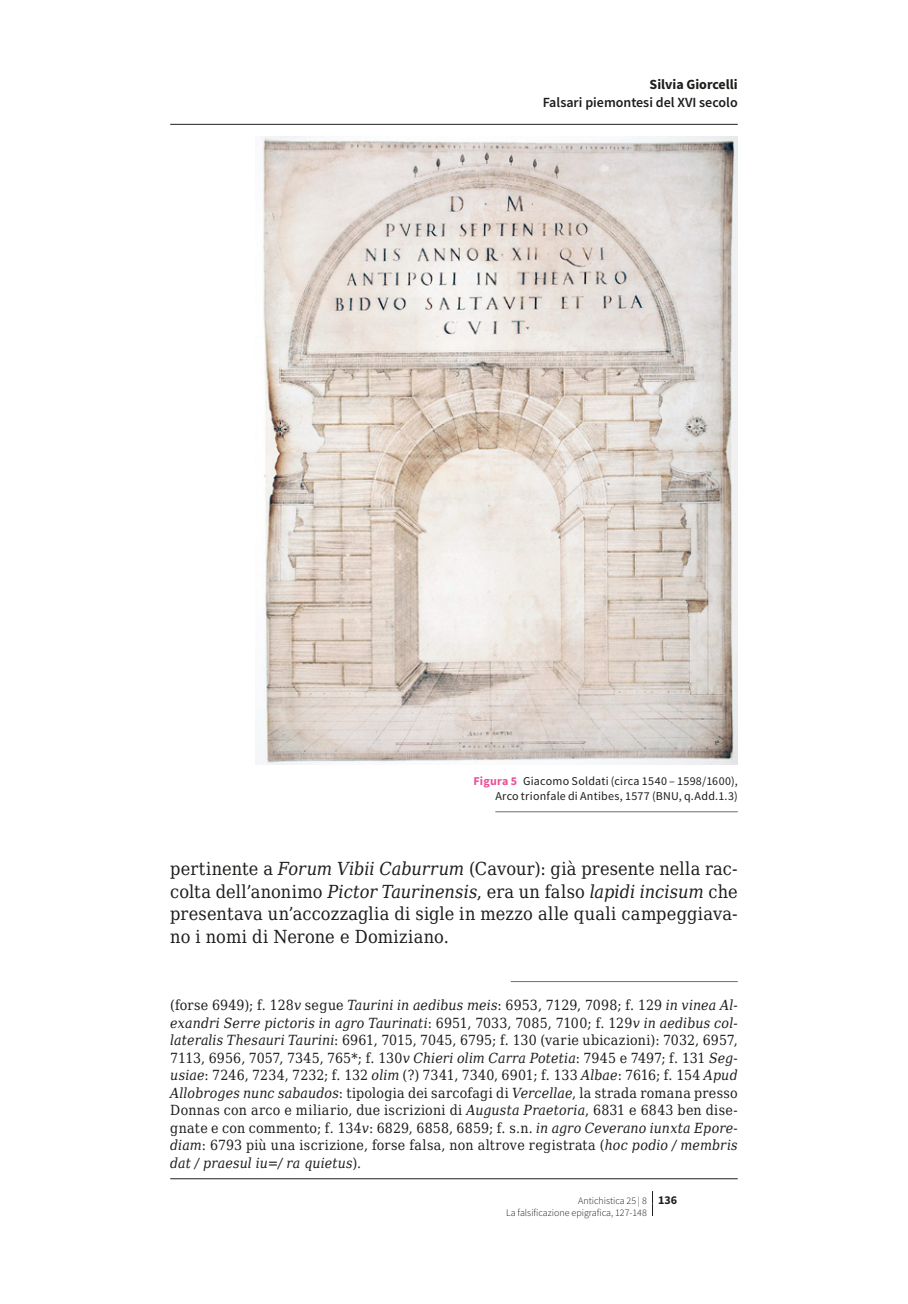
<style>
.page{position:relative;width:908px;height:1304px;background:#fff}
.page>*{position:absolute;margin:0;border:0;box-sizing:border-box;transform-origin:0 0}
.t1{font:18px/22.4px "DejaVu Serif Condensed";letter-spacing:.015em;color:#1d1d1b;text-align:justify}
.t2{font:14px/17.6px "DejaVu Serif Condensed";letter-spacing:.025em;color:#1d1d1b;text-align:justify}
.t3{font:600 14px "Source Sans Pro";color:#1d1d1b}
.t4{font:700 14px "Source Sans Pro";color:#1d1d1b}
.t5{font:12px/15px "Source Sans Pro";letter-spacing:.02em;color:#1d1d1b;text-align:right}
.t6{font:300 10px/12.4px "Source Sans Pro";color:#1d1d1b}
.s1{font-weight:700;color:#ea5297}
.s2{font-style:italic}
.s3{font-weight:700;font-size:12px}
</style>
<div class="page">
<svg style="left:652px;top:1191px;width:1px;height:25px"></svg>
<img style="left:255px;top:136px;width:482px;height:629px">
<hr style="left:495px;top:811px;width:242px;height:1px;background:#706f6f">
<hr style="left:510px;top:981px;width:227px;height:1px;background:#706f6f">
<hr style="left:170px;top:124px;width:567px;height:1px;background:#1d1d1b">
<hr style="left:170px;top:1178px;width:567px;height:1px;background:#1d1d1b">
<p class="t4" style="left:649px;top:75px;width:90px">Silvia Giorcelli</p>
<p class="t3" style="left:542px;top:94px;width:196px">Falsari piemontesi del XVI secolo</p>
<p class="t5" style="left:473px;top:774px;width:266px"><span class="s1">Figura 5</span> Giacomo Soldati (circa 1540 – 1598/1600),<br>Arco trionfale di Antibes, 1577 (BNU, q.Add.1.3)</p>
<p class="t1" style="left:170px;top:857px;width:568px">pertinente a <span class="s2">Forum Vibii Caburrum</span> (Cavour): già presente nella rac&shy;colta dell’anonimo <span class="s2">Pictor Taurinensis</span>, era un falso <span class="s2">lapidi incisum</span> che presentava un’accozzaglia di sigle in mezzo alle quali campeggiava&shy;no i nomi di Nerone e Domiziano.</p>
<p class="t2" style="left:170px;top:996px;width:568px">(forse 6949); f. 128<span class="s2">v</span> segue <span class="s2">Taurini in aedibus meis</span>: 6953, 7129, 7098; f. 129 <span class="s2">in vinea Al&shy;exandri Serre pictoris in agro Taurinati</span>: 6951, 7033, 7085, 7100; f. 129<span class="s2">v in aedibus col&shy;lateralis Thesauri Taurini</span>: 6961, 7015, 7045, 6795; f. 130 (varie ubicazioni): 7032, 6957, 7113, 6956, 7057, 7345, 765*; f. 130<span class="s2">v Chieri olim Carra Potetia</span>: 7945 e 7497; f. 131 <span class="s2">Seg&shy;usiae</span>: 7246, 7234, 7232; f. 132 <span class="s2">olim</span> (?) 7341, 7340, 6901; f. 133 <span class="s2">Albae</span>: 7616; f. 154 <span class="s2">Apud Allobroges nunc sabaudos</span>: tipologia dei sarcofagi di <span class="s2">Vercellae</span>, la strada romana presso Donnas con arco e miliario, due iscrizioni di <span class="s2">Augusta Praetoria</span>, 6831 e 6843 ben dise&shy;gnate e con commento; f. 134<span class="s2">v</span>: 6829, 6858, 6859; f. s.n. <span class="s2">in agro Ceverano iunxta Epore&shy;diam</span>: 6793 più una iscrizione, forse falsa, non altrove registrata (<span class="s2">hoc podio / membris dat / praesul iu=/ ra quietus</span>).</p>
<p class="t6" style="left:506px;top:1194px;width:172px;text-indent:72px">Antichistica 25 | 8 <span class="s3">136<br></span>La falsificazione epigrafica, 127-148</p>
</div>
